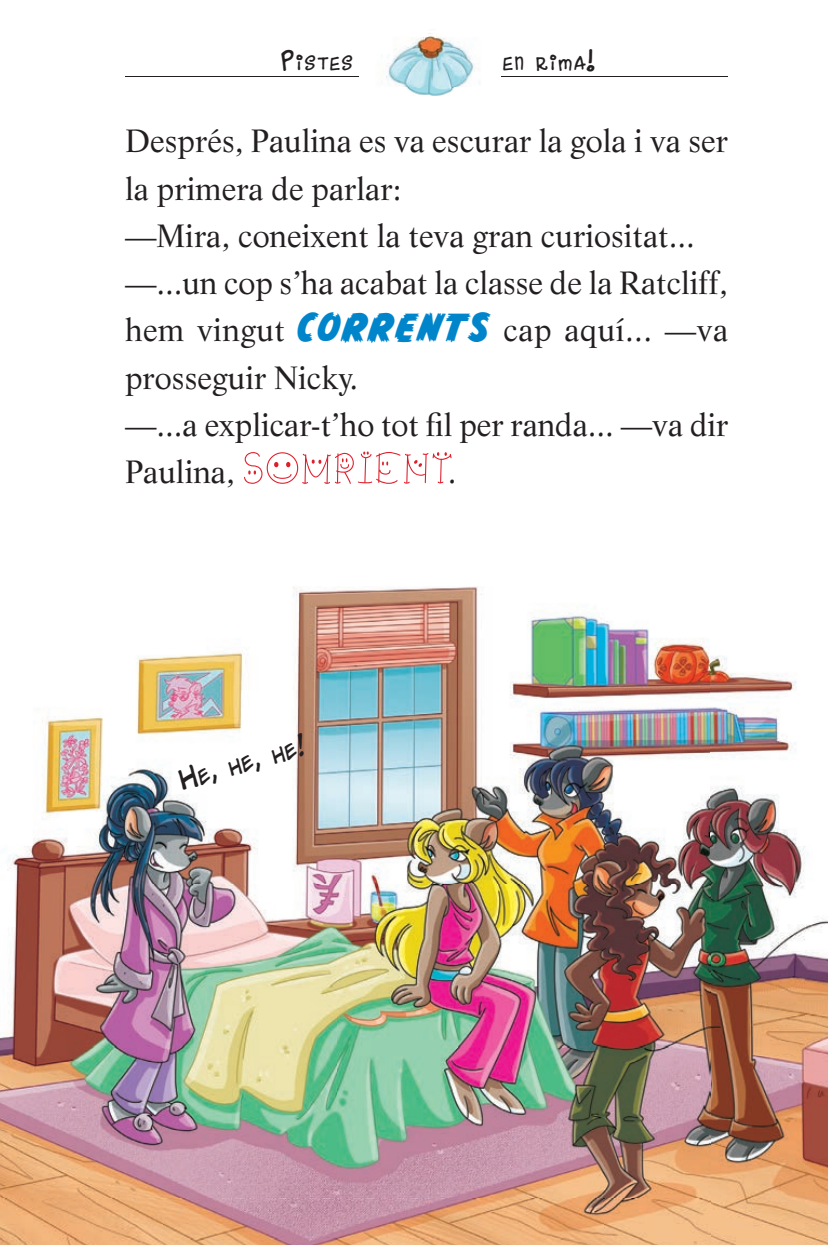
<style>
.page{position:relative;width:828px;height:1245px;background:#fff}
.page>*{position:absolute;margin:0;border:0;box-sizing:border-box;transform-origin:0 0}
.t1{font:31.5px/47.2px "Life";color:#231f20}
.t2{font:28.35px "Dance Party";letter-spacing:.055em;color:#231f20}
.t3{font:18.9px "CC Wild Words";color:#231f20}
.s1{font-size:40.5px}
.s2{font-family:"CC Monster Mash";font-size:47.25px;color:#0085cb}
.s3{font-family:"All Smiles";font-size:54px;color:#df1e2b}
.s4{font-size:27px}
</style>
<div class="page">
<hr style="left:125px;top:76px;width:603px;height:1px;background:#231f20">
<img style="left:359px;top:33px;width:141px;height:63px">
<img style="left:0;top:586px;width:828px;height:658px">
<p class="t2" style="left:282px;top:47px;width:73px"><span class="s1">P</span>ISTES</p>
<p class="t2" style="left:503px;top:47px;width:93px">EN RIMA<span class="s1">!</span></p>
<p class="t1" style="left:125px;top:117px;width:605px">Després, Paulina es va escurar la gola i va ser la primera de parlar:<br>—Mira, coneixent la teva gran curiositat... —...un cop s’ha acabat la classe de la Ratcliff, hem vingut <span class="s2">CORRENTS</span> cap aquí... —va prosseguir Nicky.<br>—...a explicar-t’ho tot fil per randa... —va dir Paulina, <span class="s3">SOMRIENT</span>.</p>
<p class="t3" style="left:177px;top:773px;width:134px;rotate:-16deg"><span class="s4">H</span>E<span class="s4">,</span> HE<span class="s4">,</span> HE<span class="s4">!</span></p>
</div>
